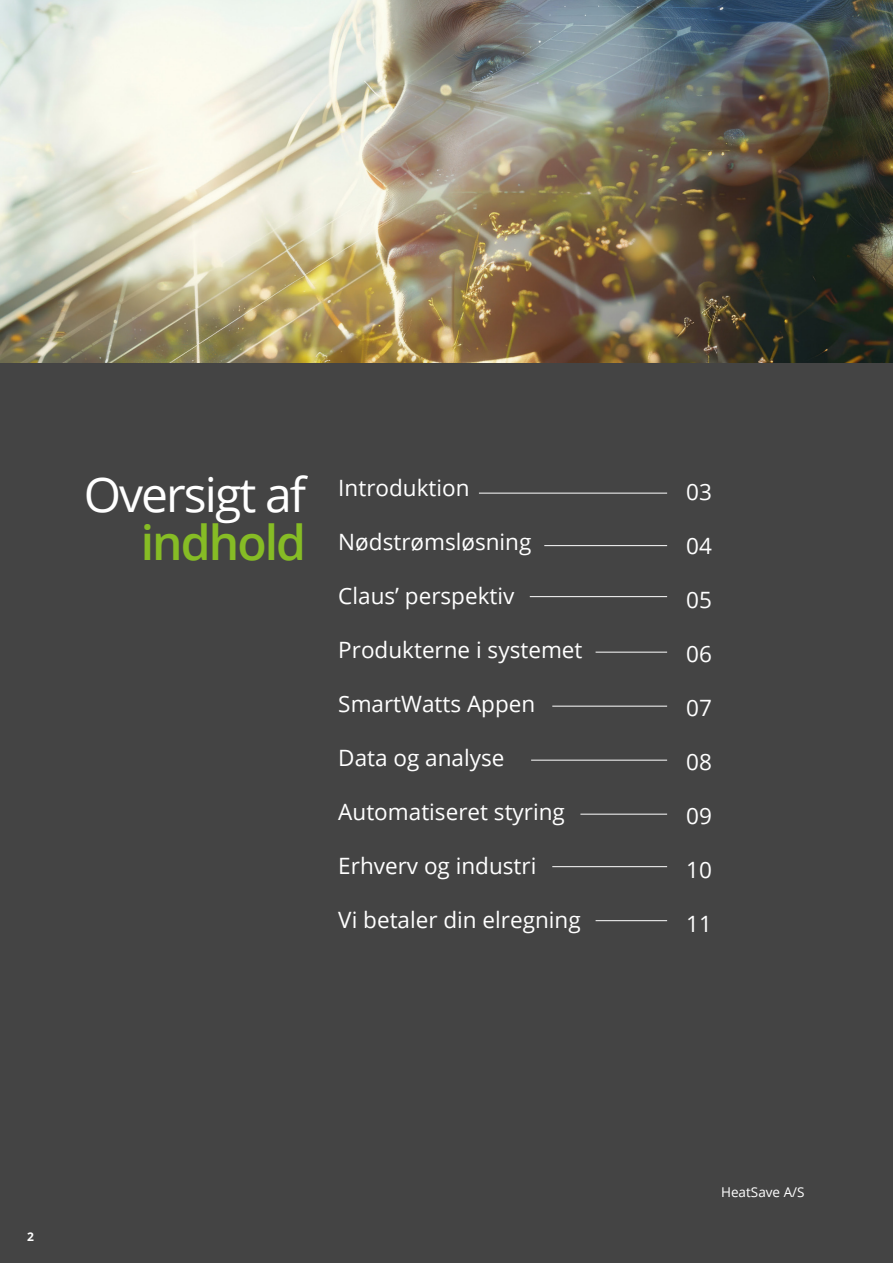
<style>
.page{position:relative;width:893px;height:1263px;background:#444}
.page>*{position:absolute;margin:0;border:0;box-sizing:border-box;transform-origin:0 0}
.t1{font:48px "Open Sans";letter-spacing:-.04em;color:#fff}
.t2{font:600 48px "Open Sans";letter-spacing:-.04em;color:#86bc25}
.t3{font:22.5px "Open Sans";color:#fff}
.t4{font:13.5px "Open Sans";color:#fff}
.t5{font:700 12px "Open Sans";color:#fff}
</style>
<div class="page">
<img style="left:0;top:0;width:893px;height:363px">
<hr style="left:479px;top:493px;width:188px;height:1px;background:#fff">
<hr style="left:544px;top:545px;width:123px;height:1px;background:#fff">
<hr style="left:530px;top:596px;width:137px;height:1px;background:#fff">
<hr style="left:552px;top:706px;width:115px;height:1px;background:#fff">
<hr style="left:580px;top:814px;width:87px;height:1px;background:#fff">
<hr style="left:552px;top:866px;width:115px;height:1px;background:#fff">
<hr style="left:596px;top:652px;width:71px;height:1px;background:#fff">
<hr style="left:531px;top:760px;width:136px;height:1px;background:#fff">
<hr style="left:596px;top:920px;width:71px;height:1px;background:#fff">
<h1 class="t1" style="left:84px;top:461px;width:224px">Oversigt af</h1>
<h1 class="t2" style="left:141px;top:509px;width:167px">indhold</h1>
<p class="t3" style="left:338px;top:472px;width:133px">Introduktion</p>
<p class="t3" style="left:338px;top:526px;width:195px">Nødstrømsløsning</p>
<p class="t3" style="left:338px;top:580px;width:178px">Claus’ perspektiv</p>
<p class="t3" style="left:338px;top:634px;width:246px">Produkterne i systemet</p>
<p class="t3" style="left:338px;top:688px;width:198px">SmartWatts Appen</p>
<p class="t3" style="left:338px;top:742px;width:168px">Data og analyse</p>
<p class="t3" style="left:338px;top:796px;width:228px">Automatiseret styring</p>
<p class="t3" style="left:338px;top:850px;width:200px">Erhverv og industri</p>
<p class="t3" style="left:338px;top:904px;width:244px">Vi betaler din elregning</p>
<p class="t5" style="left:27px;top:1228px;width:8px">2</p>
<p class="t3" style="left:686px;top:476px;width:27px">03</p>
<p class="t3" style="left:686px;top:530px;width:27px">04</p>
<p class="t3" style="left:686px;top:584px;width:27px">05</p>
<p class="t3" style="left:686px;top:638px;width:27px">06</p>
<p class="t3" style="left:686px;top:692px;width:27px">07</p>
<p class="t3" style="left:686px;top:746px;width:27px">08</p>
<p class="t3" style="left:686px;top:800px;width:27px">09</p>
<p class="t3" style="left:686px;top:854px;width:27px">10</p>
<p class="t3" style="left:686px;top:908px;width:27px">11</p>
<p class="t4" style="left:721px;top:1182px;width:85px">HeatSave A/S</p>
</div>
